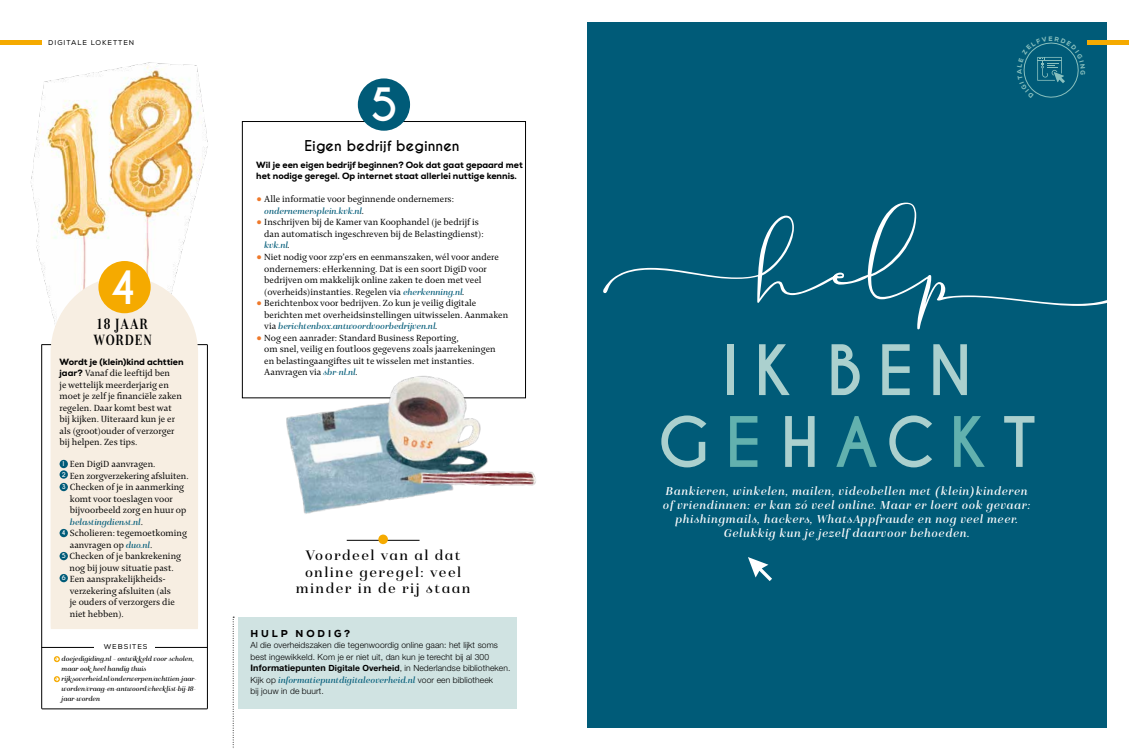
<style>
.page{position:relative;width:1129px;height:749px;background:#fff}
.page>*{position:absolute;margin:0;border:0;box-sizing:border-box;transform-origin:0 0}
.t1{font:700 65px/71.8px "Caviar Dreams";letter-spacing:.23em;color:#abd0ce;text-align:center}
.t2{font:700 43px "Caviar Dreams";color:#fff}
.t3{font:700 15.6px/16px "Isabel";letter-spacing:.095em;color:#000;scale:.77 1}
.t4{font:14.4px/16.8px "Isabel";letter-spacing:.1em;color:#000;text-align:center}
.t5{font:700 14px "Caviar Dreams";color:#000}
.t6{font:italic 12px/14px "Isabel";letter-spacing:.05em;color:#fff;text-align:center}
.t7{font:800 10px "Nexa";letter-spacing:.29em;color:#000}
.t8{font:9.6px/11.5px "Enigma 2";color:#000}
.t9{font:italic 9px "Isabel";color:#005b78}
.t10{font:800 9px/11.5px "Nexa";color:#000}
.t11{font:300 8.5px/11.5px "Helvetica Neue LT Std";letter-spacing:.01em;color:#000}
.t12{font:italic 7px/10px "Isabel";color:#000}
.t13{font:7px "Nexa";letter-spacing:.14em;color:#000}
.s1{font-size:15.9px}
.s2{font-family:"Nexa";font-weight:800;font-size:9px}
.s3{font-family:"Caviar Dreams";font-weight:700;font-size:6.2px;color:#fff}
.s4{font-family:"Enigma 2";font-style:normal;font-size:9.6px;color:#000}
.s5{font-family:"Isabel";font-style:italic;font-size:9px;color:#005b78}
.s6{font-size:18px;color:#ef792a}
.s7{color:#000}
.s8{font-family:"Isabel";font-style:italic;font-size:9px}
.s9{font-weight:700;font-size:9px}
.s10{font-weight:700}
.s11{font-family:"Helvetica Neue LT Std";font-weight:300;font-style:normal;font-size:8.5px;color:#000}
.s12{color:#62b1ae}
</style>
<div class="page">
<div style="left:587px;top:23px;width:519px;height:704px;background:#005b78"></div>
<img style="left:30px;top:62px;width:178px;height:305px">
<div style="left:238px;top:616px;width:279px;height:92px;background:#d0e3e2"></div>
<hr style="left:42px;top:344px;width:165px;height:1px;background:#000">
<div style="left:51px;top:276px;width:147px;height:353px;background:#f7eee2"></div>
<div style="left:1087px;top:40px;width:41px;height:5px;background:#f5aa00"></div>
<div style="left:0;top:40px;width:42px;height:5px;background:#f5aa00"></div>
<svg style="left:748px;top:557px;width:24px;height:24px"></svg>
<div style="left:358px;top:78px;width:52px;height:53px;background:#005b78;border-radius:50%"></div>
<svg style="left:54px;top:656px;width:6px;height:6px"></svg>
<svg style="left:54px;top:676px;width:6px;height:6px"></svg>
<hr style="left:346px;top:540px;width:73px;height:1px;background:#000">
<div style="left:378px;top:534px;width:10px;height:10px;background:#f5aa00;border-radius:50%"></div>
<hr style="left:41px;top:344px;width:1px;height:364px;background:#000">
<hr style="left:207px;top:344px;width:1px;height:364px;background:#000">
<hr style="left:42px;top:647px;width:165px;height:1px;background:#000">
<hr style="left:42px;top:708px;width:165px;height:1px;background:#000">
<div style="left:94px;top:641px;width:61px;height:10px;background:#fff"></div>
<div style="left:98px;top:261px;width:53px;height:52px;background:#f5aa00;border-radius:50%"></div>
<div style="left:60px;top:459px;width:8px;height:9px;background:#005b78;border-radius:50%"></div>
<div style="left:60px;top:470px;width:8px;height:8px;background:#005b78;border-radius:50%"></div>
<div style="left:60px;top:482px;width:8px;height:9px;background:#005b78;border-radius:50%"></div>
<div style="left:60px;top:528px;width:8px;height:9px;background:#005b78;border-radius:50%"></div>
<div style="left:60px;top:551px;width:8px;height:9px;background:#005b78;border-radius:50%"></div>
<div style="left:60px;top:573px;width:8px;height:9px;background:#005b78;border-radius:50%"></div>
<svg style="left:233px;top:616px;width:1px;height:132px"></svg>
<svg style="left:603px;top:202px;width:504px;height:127px"></svg>
<img style="left:258px;top:351px;width:278px;height:163px">
<svg style="left:1023px;top:42px;width:56px;height:56px"></svg>
<p class="t13" style="left:48px;top:39px;width:87px">DIGITALE LOKETTEN</p>
<h2 class="t2" style="left:108px;top:261px;width:30px">4</h2>
<h3 class="t3" style="left:93px;top:316px;width:77px"><span class="s1">18</span> JAAR<br>WORDEN</h3>
<p class="t10" style="left:60px;top:355px;width:125px">Wordt je (klein)kind achttien</p>
<p class="t8" style="left:60px;top:367px;width:124px"><span class="s2">jaar?</span> Vanaf die leeftijd ben<br>je wettelijk meerderjarig en moet je zelf je financiële zaken regelen. Daar komt best wat bij kijken. Uiteraard kun je er als (groot)ouder of verzorger bij helpen. Zes tips.</p>
<p class="t8" style="left:61px;top:458px;width:96px"><span class="s3">1</span> Een DigiD aanvragen.</p>
<p class="t8" style="left:62px;top:469px;width:128px"><sup>2</sup> Een zorgverzekering afsluiten.</p>
<p class="t8" style="left:62px;top:481px;width:124px"><span class="s3">3</span> Checken of je in aanmerking</p>
<p class="t8" style="left:70px;top:492px;width:105px">komt voor toeslagen voor</p>
<p class="t8" style="left:70px;top:504px;width:118px">bijvoorbeeld zorg en huur op</p>
<p class="t9" style="left:70px;top:516px;width:75px">belastingdienst.nl<span class="s4">.</span></p>
<p class="t8" style="left:61px;top:527px;width:127px"><span class="s3">4</span> Scholieren: tegemoetkoming</p>
<p class="t8" style="left:70px;top:538px;width:84px">aanvragen op <span class="s5">duo.nl</span>.</p>
<p class="t8" style="left:62px;top:550px;width:121px"><span class="s3">5</span> Checken of je bankrekening</p>
<p class="t8" style="left:70px;top:561px;width:106px">nog bij jouw situatie past.</p>
<p class="t8" style="left:62px;top:573px;width:105px"><sup>6</sup> Een aansprakelijkheids-</p>
<p class="t8" style="left:70px;top:584px;width:103px">verzekering afsluiten (als</p>
<p class="t8" style="left:70px;top:596px;width:106px">je ouders of verzorgers die</p>
<p class="t8" style="left:70px;top:607px;width:56px">niet hebben).</p>
<p class="t13" style="left:104px;top:642px;width:45px">WEBSITES</p>
<p class="t12" style="left:62px;top:654px;width:136px">doejedigiding.nl – ontwikkeld voor scholen, maar ook heel handig thuis rijksoverheid.nl/onderwerpen/achttien-jaar&shy;worden/vraag-en-antwoord/checklist-bij-18- jaar-worden</p>
<h2 class="t2" style="left:370px;top:79px;width:29px">5</h2>
<h3 class="t5" style="left:304px;top:137px;width:157px">Eigen bedrijf beginnen</h3>
<p class="t10" style="left:256px;top:159px;width:268px">Wil je een eigen bedrijf beginnen? Ook dat gaat gepaard met het nodige geregel. Op internet staat allerlei nuttige kennis.</p>
<p class="t8" style="left:256px;top:193px;width:199px"><span class="s6">•</span> Alle informatie voor beginnende ondernemers:</p>
<p class="t9" style="left:264px;top:205px;width:101px">ondernemersplein.kvk.nl<span class="s7">.</span></p>
<p class="t8" style="left:264px;top:216px;width:221px;text-indent:-8px"><span class="s6">•</span> Inschrijven bij de Kamer van Koophandel (je bedrijf is dan automatisch ingeschreven bij de Belastingdienst):</p>
<p class="t9" style="left:264px;top:240px;width:27px">kvk.nl<span class="s7">.</span></p>
<p class="t8" style="left:264px;top:251px;width:236px;text-indent:-8px"><span class="s6">•</span> Niet nodig voor zzp’ers en eenmanszaken, wél voor andere ondernemers: eHerkenning. Dat is een soort DigiD voor bedrijven om makkelijk online zaken te doen met veel (overheids)instanties. Regelen via <span class="s5">eherkenning.nl</span><span class="s8">.</span></p>
<p class="t8" style="left:264px;top:297px;width:245px;text-indent:-8px"><span class="s6">•</span> Berichtenbox voor bedrijven. Zo kun je veilig digitale berichten met overheidsinstellingen uitwisselen. Aanmaken</p>
<p class="t9" style="left:264px;top:320px;width:174px"><span class="s4">via</span> berichtenbox.antwoordvoorbedrijven.nl<span class="s7">.</span></p>
<p class="t8" style="left:264px;top:331px;width:233px;text-indent:-8px"><span class="s6">•</span> Nog een aanrader: Standard Business Reporting,<br>om snel, veilig en foutloos gegevens zoals jaarrekeningen en belastingaangiftes uit te wisselen met instanties.<br>Aanvragen via <span class="s5">sbr-nl.nl</span><span class="s8">.</span></p>
<h3 class="t4" style="left:296px;top:546px;width:176px">Voordeel van al dat online geregel: veel minder in de rij staan</h3>
<p class="t7" style="left:250px;top:626px;width:101px">HULP NODIG?</p>
<p class="t11" style="left:250px;top:639px;width:261px">Al die overheidszaken die tegenwoordig online gaan: het lijkt soms best ingewikkeld. Kom je er niet uit, dan kun je terecht bij al 300<br><span class="s9">Informatiepunten</span> <span class="s10">Digitale Overheid</span>, in Nederlandse bibliotheken.</p>
<p class="t9" style="left:250px;top:674px;width:244px"><span class="s11">Kijk op</span> informatiepuntdigitaleoverheid.nl <span class="s11">voor een bibliotheek</span></p>
<p class="t11" style="left:250px;top:685px;width:75px">bij jouw in de buurt.</p>
<h1 class="t1" style="left:657px;top:336px;width:380px">IK BEN<br>G<span class="s12">E</span>H<span class="s12">A</span>C<span class="s12">K</span>T</h1>
<p class="t6" style="left:663px;top:485px;width:369px">Bankieren, winkelen, mailen, videobellen met (klein)kinderen of vriendinnen: er kan zó veel online. Maar er loert ook gevaar: phishingmails, hackers, WhatsAppfraude en nog veel meer.<br>Gelukkig kun je jezelf daarvoor behoeden.</p>
</div>
